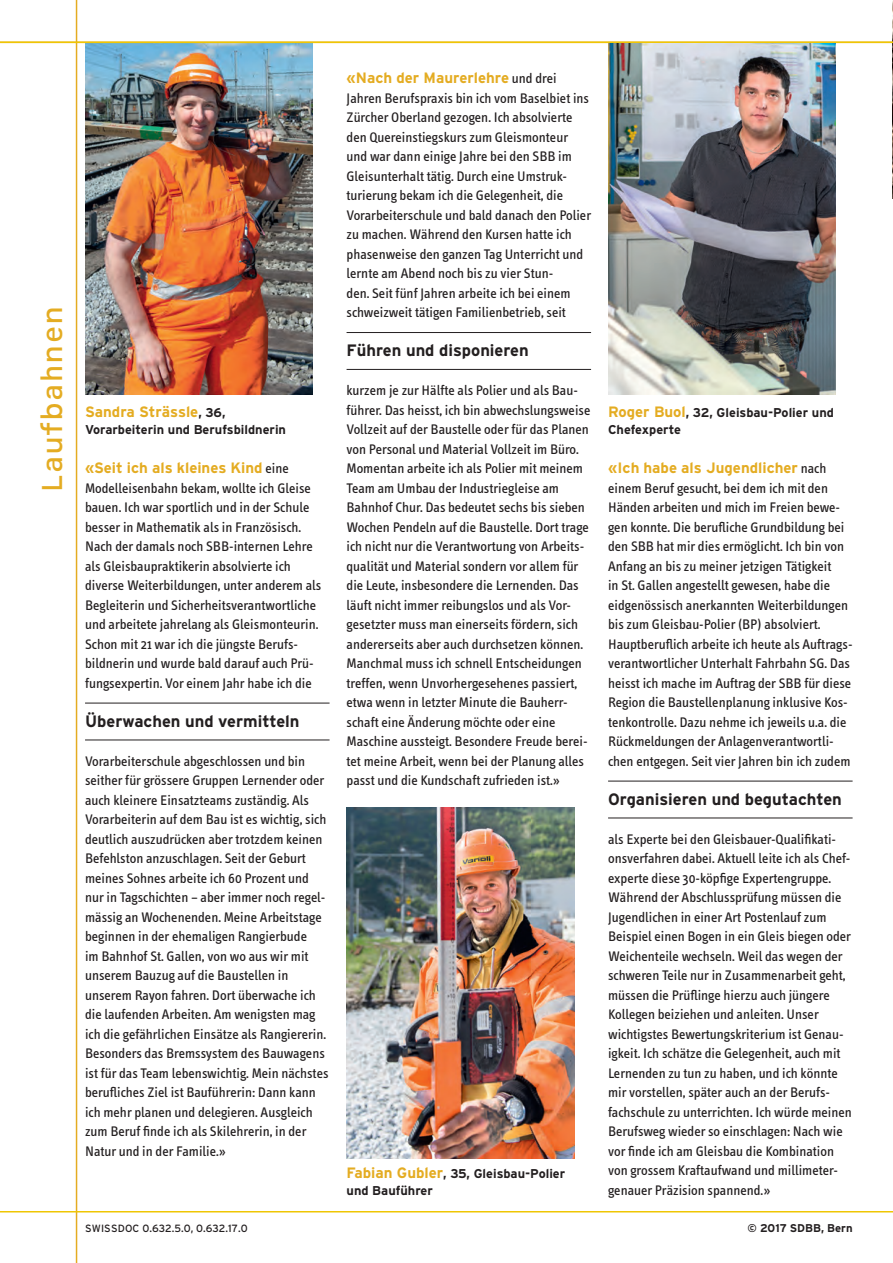
<style>
.page{position:relative;width:893px;height:1263px;background:#fff}
.page>*{position:absolute;margin:0;border:0;box-sizing:border-box;transform-origin:0 0}
.t1{font:30px "OCRF";color:#e4ac22}
.t2{font:700 16.5px "Interstate";color:#231f20}
.t3{font:700 15px "Interstate";color:#e4ac22}
.t4{font:14.25px/19.5px "Info Text";color:#231f20}
.t5{font:700 12.75px/16.5px "Interstate";color:#231f20}
.t6{font:700 11.25px "Interstate";color:#231f20}
.t7{font:10.5px "Interstate";letter-spacing:.015em;color:#231f20}
.s1{font-size:12.75px;color:#231f20}
.s2{font-family:"Info Text";font-weight:400;font-size:14.25px;color:#231f20}
.s3{font-size:15px;color:#e4ac22}
</style>
<div class="page">
<img style="left:892px;top:0;width:1px;height:198px">
<img style="left:85px;top:43px;width:228px;height:351px">
<hr style="left:76px;top:0;width:1px;height:1263px;background:#e4ac22">
<hr style="left:0;top:1211px;width:893px;height:1px;background:#efc604">
<img style="left:347px;top:807px;width:227px;height:351px">
<hr style="left:0;top:42px;width:893px;height:1px;background:#efc604">
<hr style="left:85px;top:703px;width:245px;height:1px;background:#231f20">
<hr style="left:85px;top:740px;width:245px;height:1px;background:#231f20">
<hr style="left:608px;top:781px;width:245px;height:1px;background:#231f20">
<hr style="left:608px;top:818px;width:245px;height:1px;background:#231f20">
<img style="left:608px;top:43px;width:228px;height:351px">
<hr style="left:347px;top:332px;width:244px;height:1px;background:#231f20">
<hr style="left:347px;top:369px;width:244px;height:1px;background:#231f20">
<h1 class="t1" style="left:34px;top:493px;width:189px;rotate:-90deg">Laufbahnen</h1>
<p class="t3" style="left:85px;top:403px;width:142px">Sandra Strässle<span class="s1">, 36,</span></p>
<p class="t5" style="left:85px;top:421px;width:202px">Vorarbeiterin und Berufsbildnerin</p>
<p class="t3" style="left:85px;top:460px;width:205px">«Seit ich als kleines Kind <span class="s2">eine</span></p>
<p class="t4" style="left:85px;top:478px;width:238px">Modelleisenbahn bekam, wollte ich Gleise bauen. Ich war sportlich und in der Schule besser in Mathematik als in Französisch.<br>Nach der damals noch SBB-internen Lehre als Gleisbaupraktikerin absolvierte ich diverse Weiterbildungen, unter anderem als Begleiterin und Sicherheitsverantwortliche und arbeitete jahrelang als Gleismonteurin.<br>Schon mit 21 war ich die jüngste Berufs&shy;bildnerin und wurde bald darauf auch Prü&shy;fungsexpertin. Vor einem Jahr habe ich die</p>
<p class="t2" style="left:85px;top:712px;width:216px">Überwachen und vermitteln</p>
<p class="t4" style="left:85px;top:751px;width:245px">Vorarbeiterschule abgeschlossen und bin seither für grössere Gruppen Lernender oder auch kleinere Einsatzteams zuständig. Als Vorarbeiterin auf dem Bau ist es wichtig, sich deutlich auszudrücken aber trotzdem keinen Befehlston anzuschlagen. Seit der Geburt meines Sohnes arbeite ich 60 Prozent und nur in Tagschichten − aber immer noch regel&shy;mässig an Wochenenden. Meine Arbeitstage beginnen in der ehemaligen Rangierbude<br>im Bahnhof St. Gallen, von wo aus wir mit unserem Bauzug auf die Baustellen in unserem Rayon fahren. Dort überwache ich die laufenden Arbeiten. Am wenigsten mag ich die gefährlichen Einsätze als Rangiererin.<br>Besonders das Bremssystem des Bauwagens ist für das Team lebenswichtig. Mein nächstes berufliches Ziel ist Bauführerin: Dann kann ich mehr planen und delegieren. Ausgleich zum Beruf finde ich als Skilehrerin, in der Natur und in der Familie.»</p>
<p class="t3" style="left:347px;top:70px;width:212px">«Nach der Maurerlehre <span class="s2">und drei</span></p>
<p class="t4" style="left:347px;top:88px;width:246px">Jahren Berufspraxis bin ich vom Baselbiet ins Zürcher Oberland gezogen. Ich absolvierte den Quereinstiegskurs zum Gleismonteur und war dann einige Jahre bei den SBB im Gleisunterhalt tätig. Durch eine Umstruk&shy;turierung bekam ich die Gelegenheit, die Vorarbeiterschule und bald danach den Polier zu machen. Während den Kursen hatte ich phasenweise den ganzen Tag Unterricht und lernte am Abend noch bis zu vier Stun-<br>den. Seit fünf Jahren arbeite ich bei einem schweizweit tätigen Familienbetrieb, seit</p>
<p class="t2" style="left:347px;top:341px;width:184px">Führen und disponieren</p>
<p class="t4" style="left:347px;top:381px;width:245px">kurzem je zur Hälfte als Polier und als Bau&shy;führer. Das heisst, ich bin abwechslungsweise Vollzeit auf der Baustelle oder für das Planen von Personal und Material Vollzeit im Büro.<br>Momentan arbeite ich als Polier mit meinem Team am Umbau der Industriegleise am Bahnhof Chur. Das bedeutet sechs bis sieben Wochen Pendeln auf die Baustelle. Dort trage ich nicht nur die Verantwortung von Arbeits&shy;qualität und Material sondern vor allem für die Leute, insbesondere die Lernenden. Das läuft nicht immer reibungslos und als Vor&shy;gesetzter muss man einerseits fördern, sich andererseits aber auch durchsetzen können.<br>Manchmal muss ich schnell Entscheidungen treffen, wenn Unvorhergesehenes passiert, etwa wenn in letzter Minute die Bauherr&shy;schaft eine Änderung möchte oder eine Maschine aussteigt. Besondere Freude berei&shy;tet meine Arbeit, wenn bei der Planung alles passt und die Kundschaft zufrieden ist.»</p>
<p class="t5" style="left:347px;top:1165px;width:220px"><span class="s3">Fabian Gubler</span>, 35, Gleisbau-Polier und Bauführer</p>
<p class="t5" style="left:608px;top:404px;width:227px"><span class="s3">Roger Buol</span>, 32, Gleisbau-Polier und<br>Chefexperte</p>
<p class="t3" style="left:608px;top:460px;width:220px">«Ich habe als Jugendlicher <span class="s2">nach</span></p>
<p class="t4" style="left:608px;top:478px;width:246px">einem Beruf gesucht, bei dem ich mit den Händen arbeiten und mich im Freien bewe&shy;gen konnte. Die berufliche Grundbildung bei den SBB hat mir dies ermöglicht. Ich bin von Anfang an bis zu meiner jetzigen Tätigkeit<br>in St. Gallen angestellt gewesen, habe die eidgenössisch anerkannten Weiterbildungen bis zum Gleisbau-Polier (BP) absolviert.<br>Hauptberuflich arbeite ich heute als Auftrags&shy;verantwortlicher Unterhalt Fahrbahn SG. Das heisst ich mache im Auftrag der SBB für diese Region die Baustellenplanung inklusive Kos&shy;tenkontrolle. Dazu nehme ich jeweils u.a. die Rückmeldungen der Anlagenverantwortli&shy;chen entgegen. Seit vier Jahren bin ich zudem</p>
<p class="t2" style="left:608px;top:790px;width:235px">Organisieren und begutachten</p>
<p class="t4" style="left:608px;top:829px;width:245px">als Experte bei den Gleisbauer-Qualifikati&shy;onsverfahren dabei. Aktuell leite ich als Chef&shy;experte diese 30-köpfige Expertengruppe.<br>Während der Abschlussprüfung müssen die Jugendlichen in einer Art Postenlauf zum Beispiel einen Bogen in ein Gleis biegen oder Weichenteile wechseln. Weil das wegen der schweren Teile nur in Zusammenarbeit geht, müssen die Prüflinge hierzu auch jüngere Kollegen beiziehen und anleiten. Unser wichtigstes Bewertungskriterium ist Genau&shy;igkeit. Ich schätze die Gelegenheit, auch mit Lernenden zu tun zu haben, und ich könnte mir vorstellen, später auch an der Berufs&shy;fachschule zu unterrichten. Ich würde meinen Berufsweg wieder so einschlagen: Nach wie vor finde ich am Gleisbau die Kombination von grossem Kraftaufwand und millimeter&shy;genauer Präzision spannend.»</p>
<p class="t7" style="left:85px;top:1222px;width:164px">SWISSDOC 0.632.5.0, 0.632.17.0</p>
<p class="t6" style="left:748px;top:1222px;width:106px">© 2017 SDBB, Bern</p>
</div>
